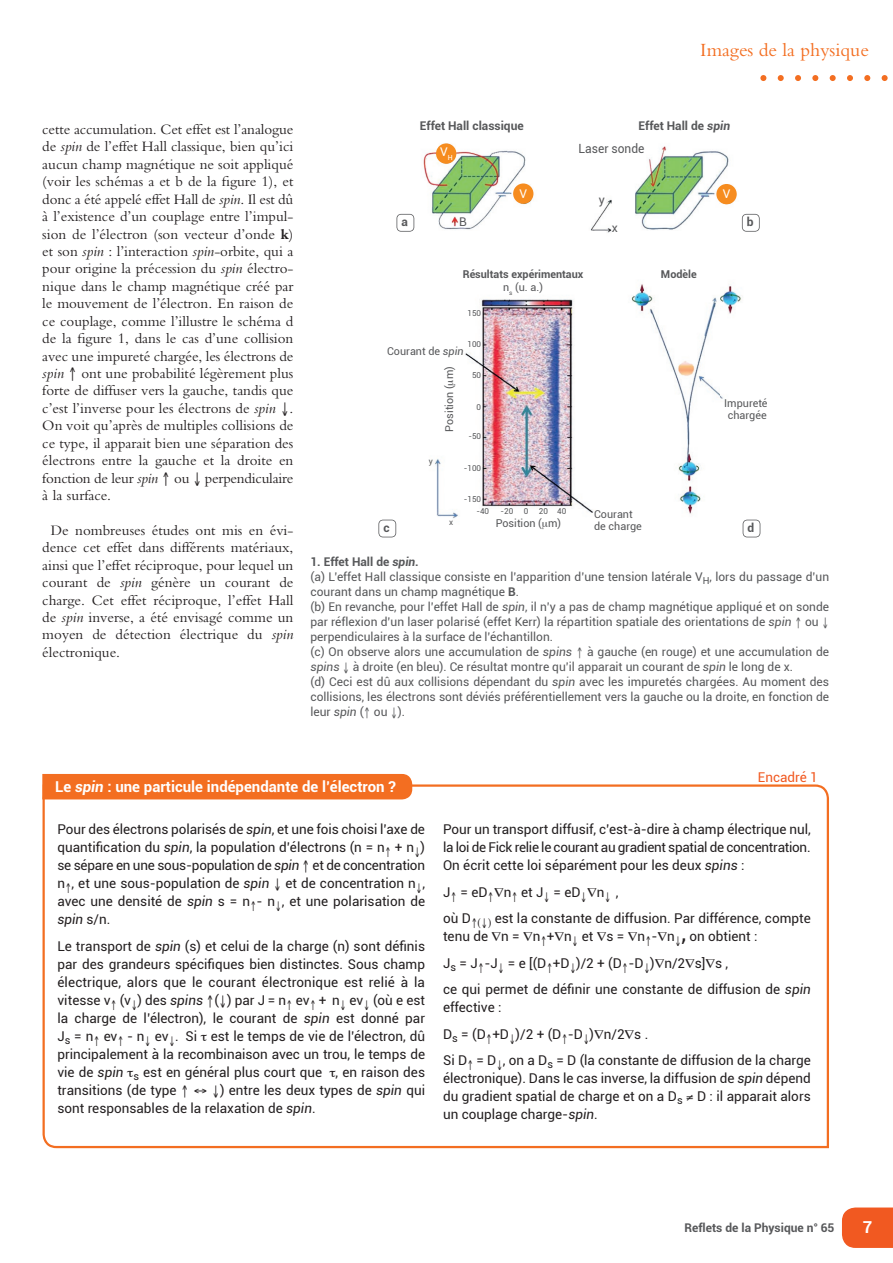
<style>
.page{position:relative;width:893px;height:1263px;background:#fff}
.page>*{position:absolute;margin:0;border:0;box-sizing:border-box;transform-origin:0 0}
.t1{font:19.5px "Bembo";color:#f36e21}
.t2{font:700 16.5px "Roboto";color:#fff}
.t3{font:15px/17.4px "Bembo";color:#231f20;text-align:justify}
.t4{font:700 15px "Roboto";color:#fff}
.t5{font:13.5px/18px "Roboto";color:#231f20;text-align:justify}
.t6{font:13.5px "Roboto";color:#f15921}
.t7{font:12.6px "Roboto";color:#57585a;scale:.95 1}
.t8{font:12px/15px "Roboto";color:#57585a;text-align:center}
.t9{font:700 12px "Roboto";color:#57585a}
.t10{font:12px "Roboto";color:#fff}
.t11{font:10.8px/12.1px "Roboto";color:#57585a;text-align:center}
.t12{font:700 10.8px/13.5px "Roboto";color:#57585a;text-align:center}
.t13{font:9px "Roboto";color:#57585a}
.t14{font:8.1px/11.9px "Roboto";color:#57585a}
.s1{font-style:italic}
.s2{font-weight:700}
.s3{font-weight:400}
.s4{font-weight:700;font-style:italic}
.s5{font-size:24px}
</style>
<div class="page">
<svg style="left:842px;top:1207px;width:51px;height:41px;background:#f1612b"></svg>
<svg style="left:760px;top:75px;width:128px;height:6px"></svg>
<img style="left:401px;top:143px;width:355px;height:90px">
<div style="left:716px;top:184px;width:21px;height:20px;background:#f68c1f;border-radius:50%"></div>
<div style="left:436px;top:143px;width:20px;height:21px;background:#f68c1f;border-radius:50%"></div>
<div style="left:513px;top:183px;width:20px;height:21px;background:#f68c1f;border-radius:50%"></div>
<img style="left:381px;top:284px;width:380px;height:254px">
<svg style="left:43px;top:784px;width:786px;height:364px"></svg>
<div style="left:42px;top:774px;width:370px;height:25px;background:#f36e21"></div>
<svg style="left:742px;top:214px;width:18px;height:18px"></svg>
<svg style="left:743px;top:520px;width:17px;height:17px"></svg>
<svg style="left:396px;top:214px;width:18px;height:18px"></svg>
<svg style="left:378px;top:520px;width:18px;height:17px"></svg>
<svg style="left:402px;top:378px;width:8px;height:6px"></svg>
<svg style="left:543px;top:522px;width:5px;height:7px"></svg>
<svg style="left:448px;top:380px;width:7px;height:5px"></svg>
<svg style="left:201px;top:1034px;width:6px;height:7px"></svg>
<svg style="left:127px;top:1070px;width:6px;height:7px"></svg>
<svg style="left:329px;top:1070px;width:6px;height:7px"></svg>
<svg style="left:478px;top:918px;width:3px;height:10px"></svg>
<svg style="left:488px;top:918px;width:3px;height:10px"></svg>
<h1 class="t1" style="left:700px;top:39px;width:170px">Images de la physique</h1>
<p class="t3" style="left:42px;top:120px;width:253px">cette accumulation. Cet effet est l’analogue de <span class="s1">spin</span> de l’effet Hall classique, bien qu’ici aucun champ magnétique ne soit appliqué (voir les schémas a et b de la figure 1), et donc a été appelé effet Hall de <span class="s1">spin</span>. Il est dû à l’existence d’un couplage entre l’impul&shy;sion de l’électron (son vecteur d’onde <span class="s2">k</span>) et son <span class="s1">spin</span> : l’interaction <span class="s1">spin</span>-orbite, qui a pour origine la précession du <span class="s1">spin</span> électro&shy;nique dans le champ magnétique créé par le mouvement de l’électron. En raison de ce couplage, comme l’illustre le schéma d de la figure 1, dans le cas d’une collision avec une impureté chargée, les électrons de <span class="s1">spin</span> ↑ ont une probabilité légèrement plus forte de diffuser vers la gauche, tandis que c’est l’inverse pour les électrons de <span class="s1">spin</span> ↓.<br>On voit qu’après de multiples collisions de ce type, il apparait bien une séparation des électrons entre la gauche et la droite en fonction de leur <span class="s1">spin</span> ↑ ou ↓ perpendiculaire à la surface.</p>
<p class="t3" style="left:42px;top:521px;width:253px;text-indent:9px">De nombreuses études ont mis en évi&shy;dence cet effet dans différents matériaux, ainsi que l’effet réciproque, pour lequel un courant de <span class="s1">spin</span> génère un courant de charge. Cet effet réciproque, l’effet Hall de <span class="s1">spin</span> inverse, a été envisagé comme un moyen de détection électrique du <span class="s1">spin </span>électronique.</p>
<p class="t9" style="left:402px;top:213px;width:8px">a</p>
<p class="t9" style="left:420px;top:117px;width:105px">Effet Hall classique</p>
<p class="t10" style="left:440px;top:144px;width:14px">V<sub>H</sub></p>
<p class="t8" style="left:459px;top:214px;width:9px">B</p>
<p class="t10" style="left:519px;top:185px;width:9px">V</p>
<p class="t9" style="left:639px;top:117px;width:93px">Effet Hall de <span class="s1">spin</span></p>
<p class="t7" style="left:579px;top:139px;width:71px">Laser sonde</p>
<p class="t8" style="left:599px;top:192px;width:8px">y</p>
<p class="t8" style="left:612px;top:220px;width:8px">x</p>
<p class="t10" style="left:723px;top:186px;width:9px">V</p>
<p class="t12" style="left:463px;top:267px;width:122px">Résultats expérimentaux <span class="s3">n</span><sub>s</sub> <span class="s3">(u. a.)</span></p>
<p class="t12" style="left:661px;top:267px;width:37px">Modèle</p>
<p class="t8" style="left:463px;top:268px;width:46px">n<sub>s</sub> (u. a.)</p>
<p class="t9" style="left:747px;top:213px;width:8px">b</p>
<p class="t14" style="left:467px;top:307px;width:15px">150</p>
<p class="t14" style="left:467px;top:338px;width:15px">100</p>
<p class="t14" style="left:472px;top:369px;width:11px">50</p>
<p class="t11" style="left:387px;top:345px;width:78px">Courant de <span class="s1">spin</span></p>
<p class="t11" style="left:443px;top:432px;width:67px;rotate:-90deg">Position ( m)</p>
<p class="t14" style="left:477px;top:400px;width:6px">0</p>
<p class="t9" style="left:384px;top:519px;width:8px">c</p>
<p class="t14" style="left:429px;top:455px;width:6px">y</p>
<p class="t14" style="left:449px;top:515px;width:6px">x</p>
<p class="t14" style="left:468px;top:430px;width:14px">-50</p>
<p class="t14" style="left:464px;top:462px;width:19px">-100</p>
<p class="t14" style="left:476px;top:493px;width:14px;text-indent:-13px">-150 -40</p>
<p class="t14" style="left:500px;top:505px;width:14px">-20</p>
<p class="t14" style="left:524px;top:505px;width:6px">0</p>
<p class="t14" style="left:539px;top:505px;width:29px">20 40</p>
<p class="t11" style="left:496px;top:517px;width:67px">Position ( m)</p>
<p class="t11" style="left:594px;top:508px;width:49px;text-align:left">Courant de charge</p>
<p class="t13" style="left:503px;top:518px;width:32px">20 40</p>
<p class="t11" style="left:724px;top:397px;width:45px">Impureté chargée</p>
<p class="t8" style="left:709px;top:397px;width:50px;line-height:13.5px">Impureté chargée</p>
<p class="t9" style="left:747px;top:519px;width:8px">d</p>
<p class="t8" style="left:310px;top:554px;width:520px;text-align:left"><span class="s2">1. Effet Hall de</span> <span class="s4">spin</span><span class="s2">.<br></span>(a) L’effet Hall classique consiste en l’apparition d’une tension latérale V<sub>H</sub>, lors du passage d’un courant dans un champ magnétique <span class="s2">B</span>.<br>(b) En revanche, pour l’effet Hall de <span class="s1">spin</span>, il n’y a pas de champ magnétique appliqué et on sonde par réflexion d’un laser polarisé (effet Kerr) la répartition spatiale des orientations de <span class="s1">spin</span> ↑ ou ↓ perpendiculaires à la surface de l’échantillon.<br>(c) On observe alors une accumulation de <span class="s1">spins</span> ↑ à gauche (en rouge) et une accumulation de <span class="s1">spins</span> ↓ à droite (en bleu). Ce résultat montre qu’il apparait un courant de <span class="s1">spin</span> le long de x.<br>(d) Ceci est dû aux collisions dépendant du <span class="s1">spin</span> avec les impuretés chargées. Au moment des collisions, les électrons sont déviés préférentiellement vers la gauche ou la droite, en fonction de leur <span class="s1">spin</span> (↑ ou ↓).</p>
<p class="t4" style="left:55px;top:776px;width:342px">Le <span class="s1">spin</span> : une particule indépendante de l’électron ?</p>
<p class="t5" style="left:57px;top:820px;width:369px">Pour des électrons polarisés de <span class="s1">spin</span>, et une fois choisi l’axe de quantification du <span class="s1">spin</span>, la population d’électrons (n = n↑ + n↓) se sépare en une sous-population de <span class="s1">spin</span> ↑ et de concentration n↑, et une sous-population de <span class="s1">spin</span> ↓ et de concentration n↓, avec une densité de <span class="s1">spin</span> s = n↑- n↓, et une polarisation de <span class="s1">spin</span> s/n.</p>
<p class="t5" style="left:57px;top:936px;width:369px">Le transport de <span class="s1">spin</span> (s) et celui de la charge (n) sont définis par des grandeurs spécifiques bien distinctes. Sous champ électrique, alors que le courant électronique est relié à la vitesse v↑ (v↓) des <span class="s1">spins</span> ↑(↓) par J = n↑ ev↑ + n↓ ev↓ (où e est la charge de l’électron), le courant de <span class="s1">spin</span> est donné par J<sub>s</sub> = n↑ ev↑ - n↓ ev↓. Si est le temps de vie de l’électron, dû principalement à la recombinaison avec un trou, le temps de vie de <span class="s1">spin</span> <sub>s</sub> est en général plus court que , en raison des transitions (de type ↑ ↔ ↓) entre les deux types de <span class="s1">spin</span> qui sont responsables de la relaxation de <span class="s1">spin</span>.</p>
<p class="t6" style="left:758px;top:768px;width:61px">Encadré 1</p>
<p class="t5" style="left:443px;top:820px;width:369px">Pour un transport diffusif, c’est-à-dire à champ électrique nul, la loi de Fick relie le courant au gradient spatial de concentration.<br>On écrit cette loi séparément pour les deux <span class="s1">spins</span> :</p>
<p class="t5" style="left:443px;top:878px;width:369px;line-height:26.5px">J↑ = eD↑∇n↑ et J↓ = eD↓∇n↓ ,<br>où D↑ ↓ est la constante de diffusion. Par différence, compte</p>
<p class="t5" style="left:443px;top:922px;width:369px;line-height:26.5px;text-align:left">tenu de ∇n = ∇n↑+∇n↓ et ∇s = ∇n↑-∇n↓<span class="s5">,</span> on obtient :<br>J<sub>s</sub> = J↑-J↓ = e [(D↑+D↓)/2 + (D↑-D↓)∇n/2∇s]∇s ,<br>ce qui permet de définir une constante de diffusion de <span class="s1">spin</span></p>
<p class="t5" style="left:443px;top:993px;width:369px;line-height:26.5px;text-align:left">effective :<br>D<sub>s</sub> = (D↑+D↓)/2 + (D↑-D↓)∇n/2∇s .<br>Si D↑ = D↓, on a D<sub>s</sub> = D (la constante de diffusion de la charge</p>
<p class="t5" style="left:443px;top:1069px;width:369px">électronique). Dans le cas inverse, la diffusion de <span class="s1">spin</span> dépend du gradient spatial de charge et on a D<sub>s</sub> ≠ D : il apparait alors un couplage charge-<span class="s1">spin</span>.</p>
<p class="t9" style="left:684px;top:1219px;width:152px">Reflets de la Physique n° 65</p>
<p class="t2" style="left:863px;top:1215px;width:11px">7</p>
</div>
